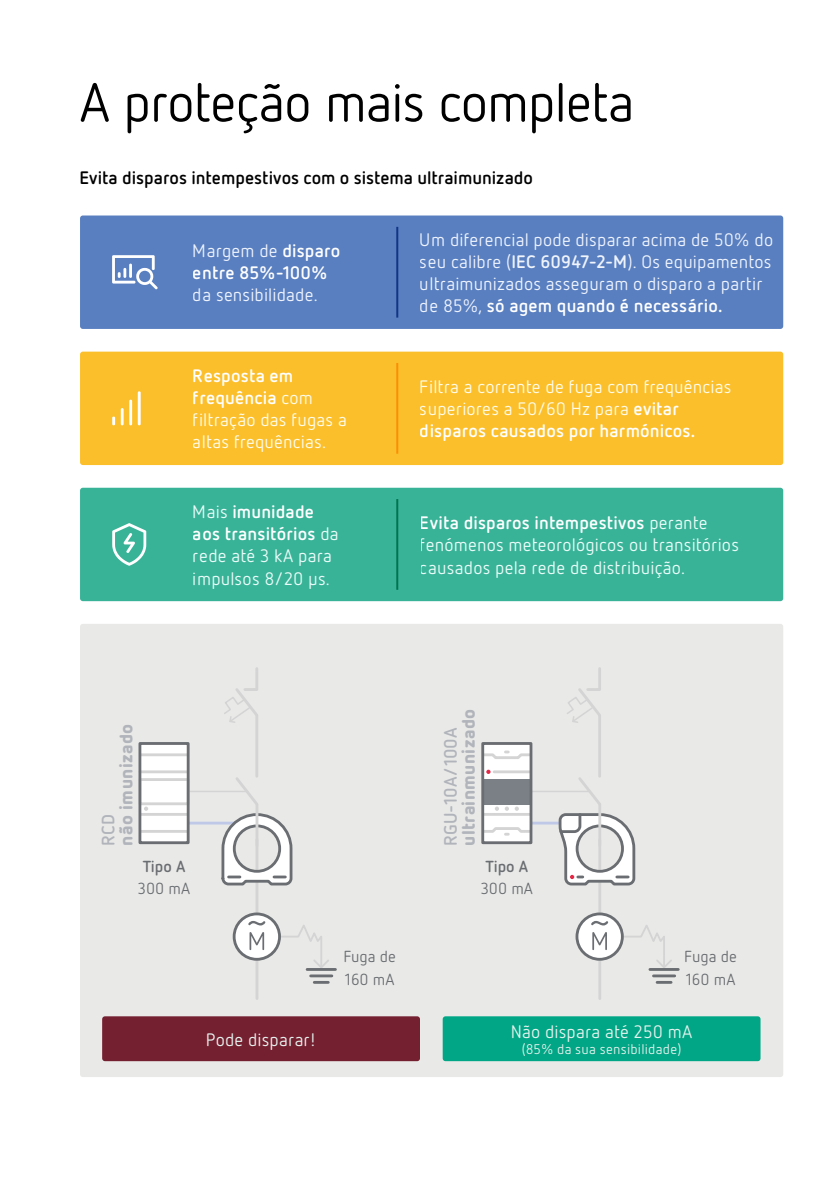
<style>
.page{position:relative;width:840px;height:1191px;background:#fff}
.page>*{position:absolute;margin:0;border:0;box-sizing:border-box;transform-origin:0 0}
.t1{font:54px "Netto Pro";letter-spacing:-.02em;color:#000}
.t2{font:18px/22px "Netto Pro";letter-spacing:.01em;color:#e5f2ee}
.t3{font:18px/22px "Netto Pro";letter-spacing:.01em;color:#e5e8f6}
.t4{font:18px/22px "Netto Pro";letter-spacing:.01em;color:#fff6e5}
.t5{font:700 18px "Netto Pro";color:#000}
.t6{font:700 18px/22px "Netto Pro";letter-spacing:.005em;color:#fff}
.t7{font:900 18px "Netto Pro";letter-spacing:.025em;color:#b1b4bb}
.t8{font:700 18px "Netto Pro";color:#b1b4bb}
.t9{font:16px/22.4px "Netto Pro";color:#6a6d71}
.t10{font:700 16px "Netto Pro";color:#6a6d71}
.t11{font:14px "Netto Pro";letter-spacing:.02em;color:#e5f2ee}
.s1{font-weight:400;color:#e5e8f6}
.s2{font-weight:700;color:#fff}
.s3{font-weight:700}
</style>
<div class="page">
<div style="left:80px;top:624px;width:702px;height:453px;background:#e9eae8;border-radius:3px"></div>
<div style="left:80px;top:215px;width:702px;height:114px;background:#597fc0;border-radius:3px"></div>
<div style="left:80px;top:351px;width:702px;height:114px;background:#fcbf2c;border-radius:3px"></div>
<div style="left:80px;top:488px;width:702px;height:113px;background:#39b398;border-radius:3px"></div>
<div style="left:102px;top:1016px;width:318px;height:45px;background:#752031;border-radius:3px"></div>
<div style="left:442px;top:1016px;width:318px;height:45px;background:#00a685;border-radius:3px"></div>
<svg style="left:112px;top:255px;width:45px;height:34px"></svg>
<svg style="left:112px;top:391px;width:29px;height:34px"></svg>
<svg style="left:112px;top:523px;width:34px;height:43px"></svg>
<hr style="left:396px;top:227px;width:2px;height:90px;background:#346bb3">
<hr style="left:396px;top:499px;width:2px;height:91px;background:#00a685">
<svg style="left:620px;top:924px;width:52px;height:46px"></svg>
<hr style="left:649px;top:968px;width:29px;height:3px;background:#6a6d71">
<hr style="left:653px;top:974px;width:21px;height:3px;background:#6a6d71">
<svg style="left:656px;top:981px;width:14px;height:2px"></svg>
<svg style="left:277px;top:925px;width:52px;height:45px"></svg>
<hr style="left:255px;top:840px;width:3px;height:158px;background:#d3d4d3">
<hr style="left:176px;top:790px;width:71px;height:2px;background:#d3d4d3">
<hr style="left:174px;top:821px;width:66px;height:3px;background:#bfc8e7">
<div style="left:140px;top:743px;width:48px;height:99px;background:#fff"></div>
<div style="left:138px;top:778px;width:51px;height:27px;border:3px solid #d3d4d3"></div>
<hr style="left:140px;top:813px;width:48px;height:2px;background:#d3d4d3">
<hr style="left:140px;top:830px;width:48px;height:2px;background:#d3d4d3">
<hr style="left:140px;top:753px;width:48px;height:3px;background:#d3d4d3">
<hr style="left:140px;top:770px;width:47px;height:3px;background:#d3d4d3">
<div style="left:138px;top:742px;width:51px;height:102px;border:3px solid #6a6d71"></div>
<svg style="left:144px;top:806px;width:4px;height:5px"></svg>
<div style="left:234px;top:914px;width:45px;height:45px;background:#fff;border-radius:50%"></div>
<div style="left:232px;top:912px;width:49px;height:48px;border:3px solid #6a6d71;border-radius:50%"></div>
<svg style="left:249px;top:932px;width:15px;height:18px"></svg>
<svg style="left:248px;top:921px;width:17px;height:4px"></svg>
<svg style="left:220px;top:667px;width:73px;height:220px"></svg>
<hr style="left:598px;top:840px;width:3px;height:158px;background:#d3d4d3">
<hr style="left:518px;top:790px;width:71px;height:2px;background:#d3d4d3">
<hr style="left:516px;top:821px;width:54px;height:3px;background:#bfc8e7">
<div style="left:482px;top:743px;width:48px;height:99px;background:#fff"></div>
<div style="left:482px;top:779px;width:48px;height:25px;background:#7a8086"></div>
<hr style="left:482px;top:813px;width:48px;height:2px;background:#d3d4d3">
<hr style="left:494px;top:770px;width:36px;height:3px;background:#d3d4d3">
<svg style="left:486px;top:769px;width:4px;height:5px"></svg>
<svg style="left:485px;top:750px;width:48px;height:10px"></svg>
<svg style="left:485px;top:825px;width:48px;height:10px"></svg>
<div style="left:481px;top:742px;width:51px;height:102px;border:3px solid #6a6d71"></div>
<svg style="left:495px;top:806px;width:13px;height:5px"></svg>
<svg style="left:514px;top:806px;width:4px;height:5px"></svg>
<div style="left:576px;top:914px;width:46px;height:45px;background:#fff;border-radius:50%"></div>
<div style="left:575px;top:912px;width:48px;height:48px;border:3px solid #6a6d71;border-radius:50%"></div>
<svg style="left:592px;top:932px;width:14px;height:18px"></svg>
<svg style="left:591px;top:921px;width:16px;height:4px"></svg>
<svg style="left:557px;top:667px;width:79px;height:219px"></svg>
<hr style="left:307px;top:968px;width:28px;height:3px;background:#6a6d71">
<hr style="left:310px;top:974px;width:22px;height:3px;background:#6a6d71">
<svg style="left:314px;top:981px;width:14px;height:2px"></svg>
<h1 class="t1" style="left:79px;top:68px;width:556px">A proteção mais completa</h1>
<p class="t5" style="left:79px;top:166px;width:455px">Evita disparos intempestivos com o sistema ultraimunizado</p>
<p class="t6" style="left:193px;top:239px;width:149px"><span class="s1">Margem de</span> disparo entre 85%-100%</p>
<p class="t3" style="left:193px;top:283px;width:126px">da sensibilidade.</p>
<p class="t4" style="left:193px;top:364px;width:155px"><span class="s2">Resposta em frequência</span> com filtração das fugas a altas frequências.</p>
<p class="t2" style="left:193px;top:500px;width:147px">Mais <span class="s2">imunidade aos transitórios</span> da rede até 3 kA para impulsos 8/20 µs.</p>
<p class="t7" style="left:113px;top:845px;width:123px;rotate:-90deg">não imunizado</p>
<p class="t8" style="left:96px;top:845px;width:33px;rotate:-90deg">RCD</p>
<p class="t10" style="left:143px;top:855px;width:44px">Tipo A</p>
<p class="t3" style="left:420px;top:228px;width:354px">Um diferencial pode disparar acima de 50% do seu calibre (<span class="s3">IEC 60947-2-M</span>). Os equipamentos ultraimunizados asseguram o disparo a partir de 85%, <span class="s2">só agem quando é necessário.</span></p>
<p class="t4" style="left:420px;top:375px;width:313px">Filtra a corrente de fuga com frequências superiores a 50/60 Hz para <span class="s2">evitar disparos causados por harmónicos.</span></p>
<p class="t2" style="left:420px;top:511px;width:320px"><span class="s2">Evita disparos intempestivos</span> perante fenómenos meteorológicos ou transitórios causados pela rede de distribuição.</p>
<p class="t7" style="left:456px;top:845px;width:138px;rotate:-90deg">ultrainmunizado</p>
<p class="t8" style="left:438px;top:845px;width:120px;rotate:-90deg">RGU-10A/100A</p>
<p class="t10" style="left:485px;top:855px;width:44px">Tipo A</p>
<p class="t9" style="left:138px;top:877px;width:54px">300 mA</p>
<p class="t9" style="left:480px;top:877px;width:54px">300 mA</p>
<p class="t9" style="left:343px;top:945px;width:54px">Fuga de<br>160 mA</p>
<p class="t9" style="left:684px;top:945px;width:54px">Fuga de<br>160 mA</p>
<p class="t2" style="left:206px;top:1028px;width:112px">Pode disparar!</p>
<p class="t2" style="left:510px;top:1020px;width:183px">Não dispara até 250 mA</p>
<p class="t11" style="left:521px;top:1040px;width:161px">(85% da sua sensibilidade)</p>
</div>
